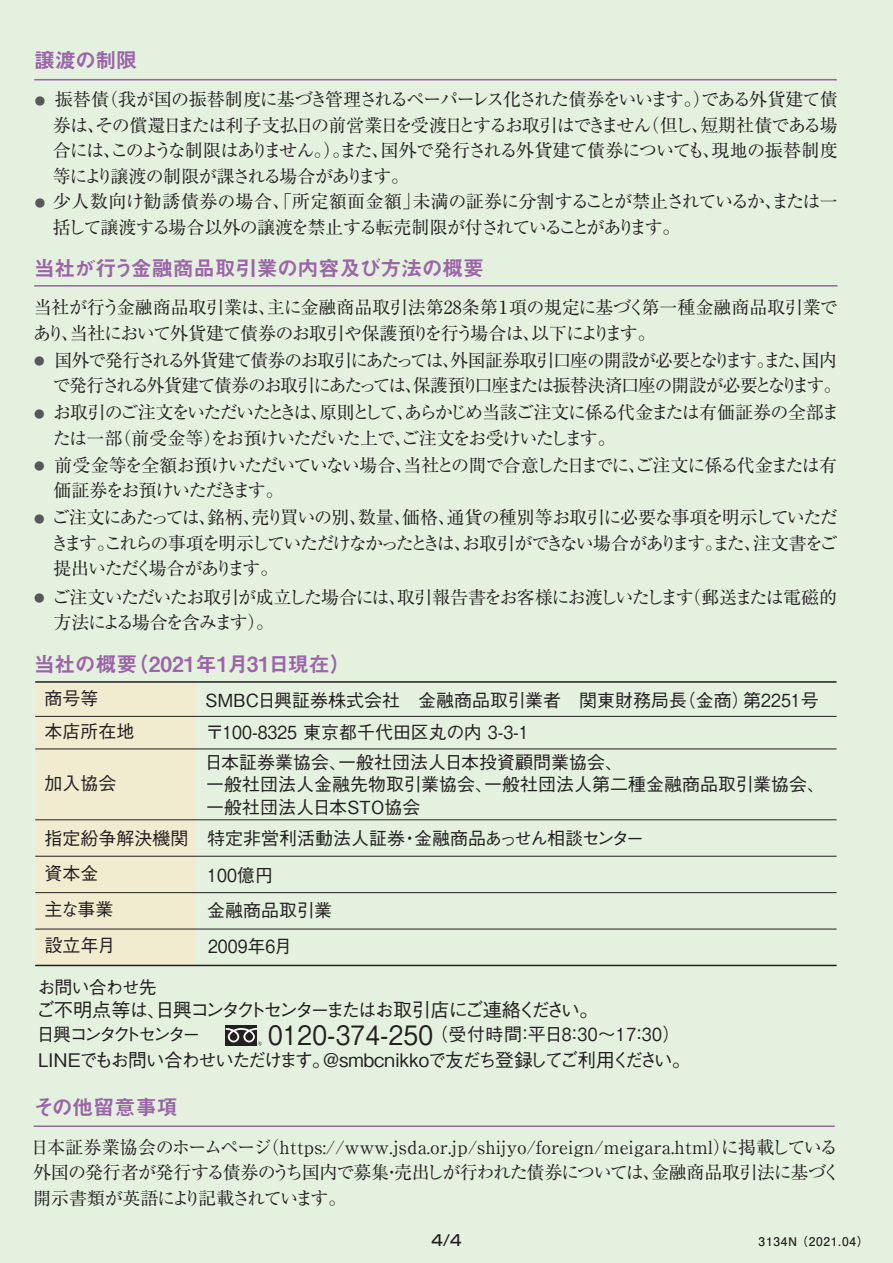
<style>
.page{position:relative;width:893px;height:1263px;background:#e4f1de}
.page>*{position:absolute;margin:0;border:0;box-sizing:border-box;transform-origin:0 0}
.t1{font:21px "Midashi Go Pro MB31";letter-spacing:-.005em;color:#9c65aa}
.t2{font:500 19.2px "Gothic BBB Pro";letter-spacing:-.145em;color:#231f20}
.t3{font:500 18.75px "Gothic BBB Pro";letter-spacing:-.07em;color:#231f20}
.t4{font:18px/25.5px "Ryumin Pro";letter-spacing:-.055em;color:#231f20;text-align:justify}
.t5{font:18px/25.5px "Ryumin Pro";letter-spacing:-.02em;color:#231f20}
.t6{font:500 18px/29.7px "Gothic BBB Pro";color:#231f20}
.t7{font:18px/25.5px "Ryumin Pro";letter-spacing:-.085em;color:#231f20}
.t8{font:18px/25.5px "Ryumin Pro";letter-spacing:-.035em;color:#231f20}
.t9{font:18px/25.5px "Ryumin Pro";letter-spacing:-.075em;color:#231f20}
.t10{font:500 18px "Gothic BBB Pro";letter-spacing:-.095em;color:#231f20}
.t11{font:500 18px "Gothic BBB Pro";color:#231f20;scale:.87 1}
.t12{font:500 18px "Gothic BBB Pro";letter-spacing:-.05em;color:#231f20}
.t13{font:500 15px "Shin Go Pro";color:#231f20}
.t14{font:700 12px "Futo Go B101 Pro";letter-spacing:.06em;color:#231f20}
.s1{font-size:10.5px;color:#57585a}
.s2{font-size:26.7px}
</style>
<div class="page">
<hr style="left:34px;top:79px;width:803px;height:1px;background:#9c65aa">
<hr style="left:34px;top:285px;width:803px;height:2px;background:#9c65aa">
<div style="left:35px;top:683px;width:160px;height:282px;background:#f1ebd0"></div>
<hr style="left:35px;top:681px;width:801px;height:2px;background:#231f20">
<hr style="left:35px;top:716px;width:801px;height:1px;background:#231f20">
<hr style="left:35px;top:749px;width:801px;height:1px;background:#231f20">
<hr style="left:35px;top:819px;width:801px;height:1px;background:#231f20">
<hr style="left:35px;top:892px;width:801px;height:1px;background:#231f20">
<hr style="left:35px;top:856px;width:801px;height:1px;background:#231f20">
<hr style="left:35px;top:929px;width:801px;height:1px;background:#231f20">
<hr style="left:35px;top:965px;width:801px;height:1px;background:#231f20">
<div style="left:226px;top:1025px;width:31px;height:20px;background:#231f20"></div>
<svg style="left:226px;top:1028px;width:36px;height:17px"></svg>
<hr style="left:33px;top:1125px;width:802px;height:2px;background:#9c65aa">
<p class="t1" style="left:34px;top:43px;width:104px">譲渡の制限</p>
<p class="t4" style="left:53px;top:86px;width:786px;text-indent:-18px"><span class="s1">●</span> 振替債（我が国の振替制度に基づき管理されるペーパーレス化された債券をいいます。）である外貨建て債券は、その償還日または利子支払日の前営業日を受渡日とするお取引はできません（但し、短期社債である場合には、このような制限はありません。）。また、国外で発行される外貨建て債券についても、現地の振替制度等により譲渡の制限が課される場合があります。</p>
<p class="t8" style="left:53px;top:188px;width:786px;text-indent:-18px"><span class="s1">●</span> 少人数向け勧誘債券の場合、「所定額面金額」未満の証券に分割することが禁止されているか、または一括して譲渡する場合以外の譲渡を禁止する転売制限が付されていることがあります。</p>
<p class="t1" style="left:34px;top:251px;width:452px">当社が行う金融商品取引業の内容及び方法の概要</p>
<p class="t5" style="left:33px;top:293px;width:806px">当社が行う金融商品取引業は、主に金融商品取引法第28条第１項の規定に基づく第一種金融商品取引業であり、当社において外貨建て債券のお取引や保護預りを行う場合は、以下によります。</p>
<p class="t4" style="left:34px;top:346px;width:809px;text-align:right"><span class="s1">●</span> 国外で発行される外貨建て債券のお取引にあたっては、外国証券取引口座の開設が必要となります。また、国内で発行される外貨建て債券のお取引にあたっては、保護預り口座または振替決済口座の開設が必要となります。</p>
<p class="t7" style="left:53px;top:398px;width:788px;text-indent:-19px"><span class="s1">●</span> お取引のご注文をいただいたときは、原則として、あらかじめ当該ご注文に係る代金または有価証券の全部または一部（前受金等）をお預けいただいた上で、ご注文をお受けいたします。</p>
<p class="t7" style="left:54px;top:451px;width:785px;text-indent:-19px"><span class="s1">●</span> 前受金等を全額お預けいただいていない場合、当社との間で合意した日までに、ご注文に係る代金または有価証券をお預けいただきます。</p>
<p class="t4" style="left:51px;top:503px;width:788px;text-indent:-17px"><span class="s1">●</span> ご注文にあたっては、銘柄、売り買いの別、数量、価格、通貨の種別等お取引に必要な事項を明示していただきます。これらの事項を明示していただけなかったときは、お取引ができない場合があります。また、注文書をご提出いただく場合があります。</p>
<p class="t9" style="left:54px;top:583px;width:785px;text-indent:-20px"><span class="s1">●</span> ご注文いただいたお取引が成立した場合には、取引報告書をお客様にお渡しいたします（郵送または電磁的方法による場合を含みます）。</p>
<p class="t1" style="left:34px;top:647px;width:319px">当社の概要（2021年1月31日現在）</p>
<p class="t6" style="left:45px;top:681px;width:55px">商号等</p>
<p class="t6" style="left:202px;top:683px;width:618px">ＳＭＢＣ日興証券株式会社　金融商品取引業者　関東財務局長（金商）第2251号</p>
<p class="t6" style="left:45px;top:714px;width:92px">本店所在地</p>
<p class="t6" style="left:205px;top:715px;width:420px">〒100-8325 東京都千代田区丸の内 3-3-1<br>日本証券業協会、一般社団法人日本投資顧問業協会、</p>
<p class="t6" style="left:206px;top:771px;width:620px;line-height:22.5px">一般社団法人金融先物取引業協会、一般社団法人第二種金融商品取引業協会、一般社団法人日本ＳＴＯ協会</p>
<p class="t6" style="left:45px;top:766px;width:74px">加入協会</p>
<p class="t6" style="left:45px;top:821px;width:601px">指定紛争解決機関 特定非営利活動法人証券・金融商品あっせん相談センター</p>
<p class="t6" style="left:45px;top:856px;width:55px">資本金</p>
<p class="t11" style="left:207px;top:861px;width:77px">100億円</p>
<p class="t6" style="left:45px;top:892px;width:71px">主な事業</p>
<p class="t6" style="left:207px;top:893px;width:126px">金融商品取引業</p>
<p class="t6" style="left:45px;top:928px;width:72px">設立年月</p>
<p class="t11" style="left:208px;top:932px;width:98px">2009年6月</p>
<p class="t12" style="left:37px;top:973px;width:121px">お問い合わせ先</p>
<p class="t2" style="left:36px;top:994px;width:564px">ご不明点等は、日興コンタクトセンターまたはお取引店にご連絡ください。</p>
<p class="t10" style="left:37px;top:1020px;width:645px">日興コンタクトセンター <span class="s2">　 0120-374-250</span>（受付時間：平日8：30～17：30）</p>
<p class="t3" style="left:38px;top:1045px;width:654px">LINEでもお問い合わせいただけます。@smbcnikkoで友だち登録してご利用ください。</p>
<p class="t1" style="left:33px;top:1091px;width:146px">その他留意事項</p>
<p class="t5" style="left:31px;top:1133px;width:811px">日本証券業協会のホームページ（https://www.jsda.or.jp/shijyo/foreign/meigara.html）に掲載している外国の発行者が発行する債券のうち国内で募集・売出しが行われた債券については、金融商品取引法に基づく開示書類が英語により記載されています。</p>
<p class="t13" style="left:431px;top:1228px;width:32px">4/4</p>
<p class="t14" style="left:759px;top:1232px;width:112px">3134N（2021.04）</p>
</div>
